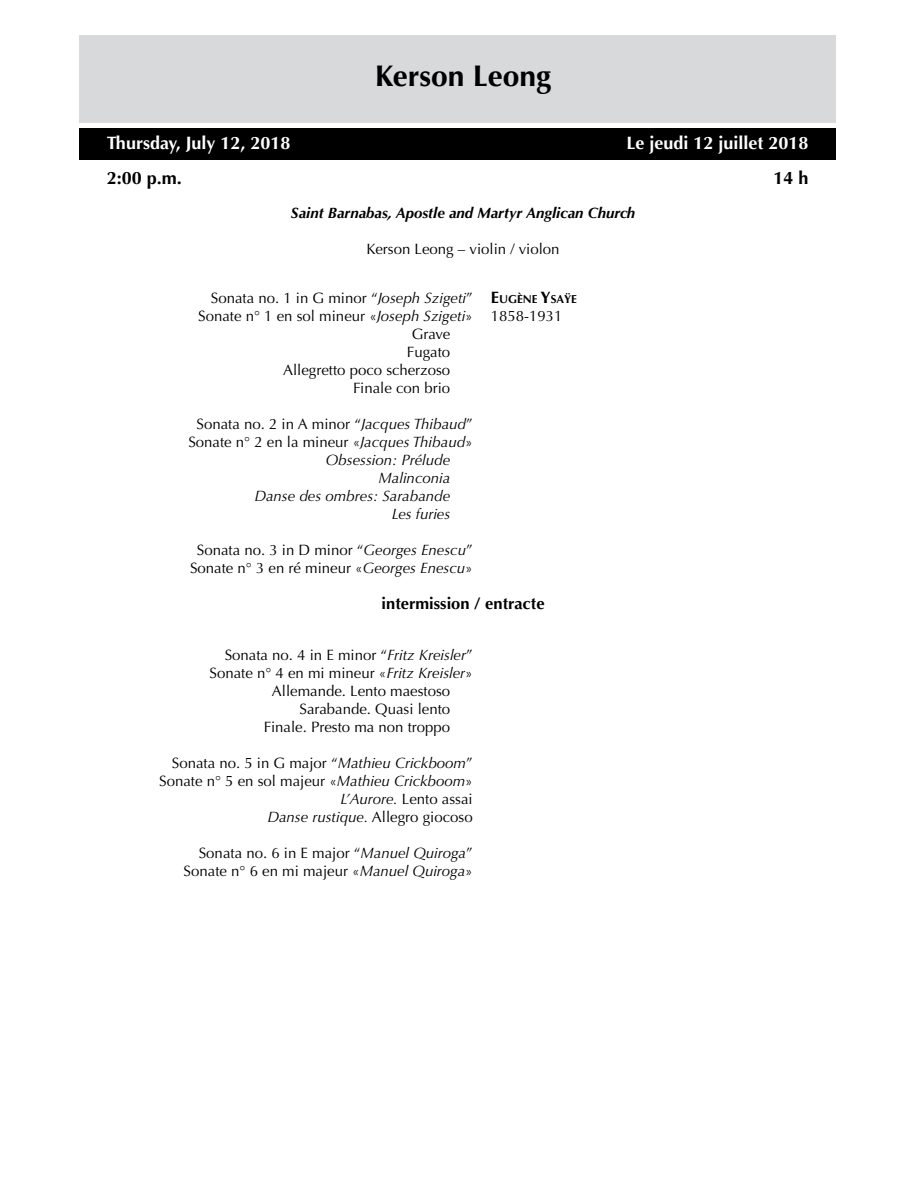
<style>
.page{position:relative;width:918px;height:1188px;background:#fff}
.page>*{position:absolute;margin:0;border:0;box-sizing:border-box;transform-origin:0 0}
.t1{font:700 30px "Optima";color:#000}
.t2{font:700 18px "Optima";color:#fff}
.t3{font:700 18px "Optima";color:#000}
.t4{font:700 16.5px "Optima";color:#000}
.t5{font:15px/18px "Optima";color:#000;text-align:right}
.t6{font:italic 15px "Optima";color:#000}
.t7{font:italic 700 15px "Optima";color:#000}
.s1{font-style:italic}
.s2{font-weight:700;font-size:16.5px}
.s3{font-weight:700;font-size:11.55px}
</style>
<div class="page">
<div style="left:79px;top:128px;width:757px;height:32px;background:#000"></div>
<div style="left:79px;top:35px;width:757px;height:88px;background:#d7d9da"></div>
<h1 class="t1" style="left:375px;top:58px;width:178px">Kerson Leong</h1>
<p class="t2" style="left:107px;top:133px;width:185px">Thursday, July 12, 2018</p>
<p class="t2" style="left:626px;top:133px;width:184px">Le jeudi 12 juillet 2018</p>
<p class="t3" style="left:107px;top:167px;width:77px">2:00 p.m.</p>
<p class="t3" style="left:773px;top:167px;width:37px">14 h</p>
<p class="t7" style="left:291px;top:204px;width:346px">Saint Barnabas, Apostle and Martyr Anglican Church</p>
<p class="t5" style="left:367px;top:240px;width:195px">Kerson Leong – violin / violon</p>
<p class="t5" style="left:211px;top:289px;width:366px">Sonata no. 1 in G minor “<span class="s1">Joseph Szigeti</span>” <span class="s2">E</span><span class="s3">UGÈNE</span> <span class="s2">Y</span><span class="s3">SAŸE</span></p>
<p class="t5" style="left:198px;top:307px;width:366px">Sonate n° 1 en sol mineur «<span class="s1">Joseph Szigeti</span>» 1858-1931</p>
<p class="t5" style="left:412px;top:325px;width:40px">Grave</p>
<p class="t5" style="left:407px;top:343px;width:45px">Fugato</p>
<p class="t5" style="left:283px;top:361px;width:169px">Allegretto poco scherzoso</p>
<p class="t5" style="left:353px;top:379px;width:99px">Finale con brio</p>
<p class="t5" style="left:197px;top:415px;width:278px">Sonata no. 2 in A minor “<span class="s1">Jacques Thibaud</span>”</p>
<p class="t5" style="left:188px;top:433px;width:286px">Sonate n° 2 en la mineur «<span class="s1">Jacques Thibaud</span>»</p>
<p class="t6" style="left:326px;top:451px;width:126px">Obsession: Prélude</p>
<p class="t6" style="left:379px;top:469px;width:73px">Malinconia</p>
<p class="t6" style="left:254px;top:487px;width:197px">Danse des ombres: Sarabande</p>
<p class="t6" style="left:392px;top:505px;width:60px">Les furies</p>
<p class="t5" style="left:190px;top:541px;width:284px;text-align:center">Sonata no. 3 in D minor “<span class="s1">Georges Enescu</span>”<br>Sonate n° 3 en ré mineur «<span class="s1">Georges Enescu</span>»</p>
<p class="t4" style="left:382px;top:594px;width:165px">intermission / entracte</p>
<p class="t5" style="left:225px;top:646px;width:250px">Sonata no. 4 in E minor “<span class="s1">Fritz Kreisler</span>”</p>
<p class="t5" style="left:210px;top:664px;width:265px">Sonate n° 4 en mi mineur «<span class="s1">Fritz Kreisler</span>»</p>
<p class="t5" style="left:272px;top:682px;width:180px">Allemande. Lento maestoso</p>
<p class="t5" style="left:300px;top:700px;width:152px">Sarabande. Quasi lento</p>
<p class="t5" style="left:264px;top:718px;width:188px">Finale. Presto ma non troppo</p>
<p class="t5" style="left:159px;top:754px;width:315px">Sonata no. 5 in G major “<span class="s1">Mathieu Crickboom</span>” Sonate n° 5 en sol majeur «<span class="s1">Mathieu Crickboom</span>» <span class="s1">L’Aurore.</span> Lento assai<br><span class="s1">Danse rustique.</span> Allegro giocoso</p>
<p class="t5" style="left:184px;top:844px;width:291px">Sonata no. 6 in E major “<span class="s1">Manuel Quiroga</span>”<br>Sonate n° 6 en mi majeur «<span class="s1">Manuel Quiroga</span>»</p>
</div>
